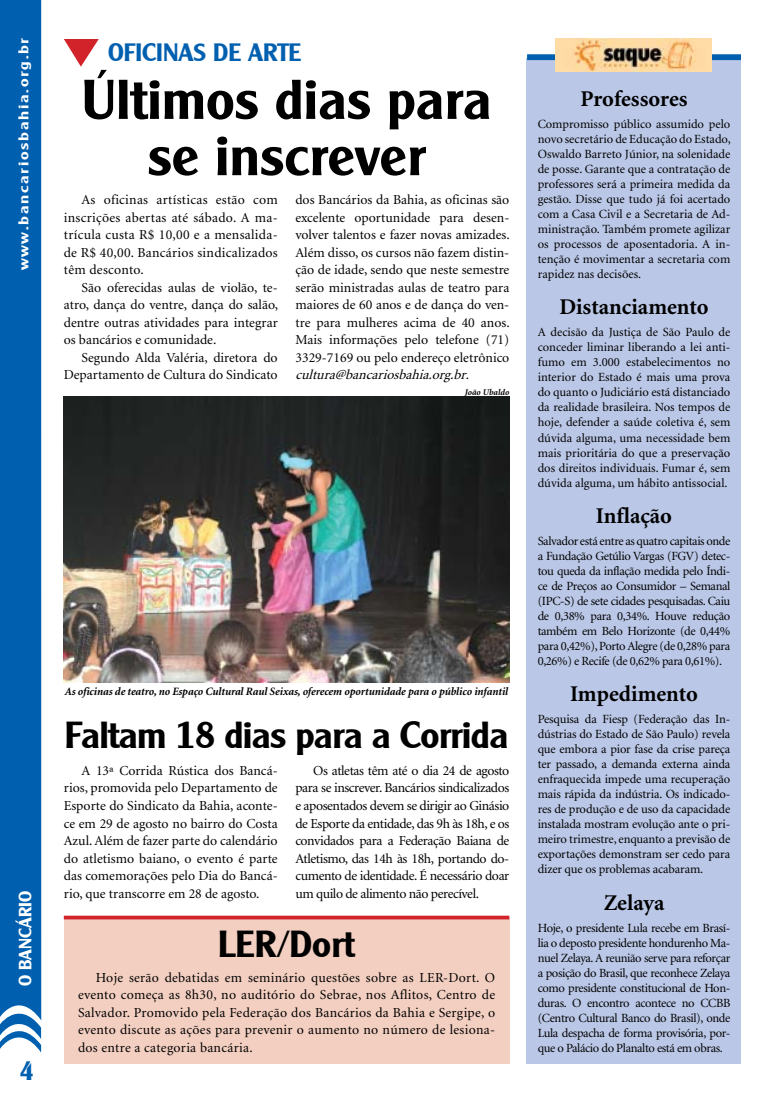
<style>
.page{position:relative;width:780px;height:1099px;background:#fff}
.page>*{position:absolute;margin:0;border:0;box-sizing:border-box;transform-origin:0 0}
.t1{font:700 56.25px/56.2px "Clearly Gothic";color:#000;text-align:center}
.t2{font:700 37.5px "Clearly Gothic";letter-spacing:-.02em;color:#000}
.t3{font:700 26.5px "Clearly Gothic";color:#0060af}
.t4{font:700 25px "Clearly Gothic";color:#0060af}
.t5{font:700 22.5px "Minion";color:#000}
.t6{font:700 17.75px "Clearly Gothic";color:#fff}
.t7{font:700 14.12px "Clearly Gothic";letter-spacing:.1em;color:#fff;scale:1.2 1}
.t8{font:13.75px/17.5px "Minion";color:#000;text-align:justify}
.t9{font:12.5px/15px "Minion";letter-spacing:-.01em;color:#000;text-align:justify}
.t10{font:italic 700 11.25px "Minion";letter-spacing:-.01em;color:#000}
.t11{font:italic 700 8.75px "Minion";color:#000}
.s1{font-style:italic}
</style>
<div class="page">
<div style="left:0;top:0;width:41px;height:996px;background:#0060af"></div>
<svg style="left:0;top:996px;width:41px;height:56px"></svg>
<div style="left:64px;top:917px;width:445px;height:146px;background:#f3cfc1"></div>
<svg style="left:64px;top:39px;width:35px;height:28px"></svg>
<div style="left:526px;top:58px;width:215px;height:1005px;background:#bac7e6"></div>
<hr style="left:527px;top:56px;width:214px;height:2px;background:#0060af">
<img style="left:555px;top:39px;width:156px;height:33px">
<svg style="left:64px;top:915px;width:445px;height:4px;background:#d9484e"></svg>
<img style="left:64px;top:397px;width:445px;height:285px">
<p class="t7" style="left:16px;top:270px;width:195px;rotate:-90deg">www.bancariosbahia.org.br</p>
<h3 class="t4" style="left:108px;top:39px;width:195px">OFICINAS DE ARTE</h3>
<h1 class="t1" style="left:82px;top:72px;width:411px">Últimos dias para se inscrever</h1>
<p class="t8" style="left:64px;top:191px;width:215px;text-indent:18px">As oficinas artísticas estão com inscrições abertas até sábado. A ma&shy;trícula custa R$ 10,00 e a mensalida&shy;de R$ 40,00. Bancários sindicalizados têm desconto.</p>
<p class="t8" style="left:64px;top:279px;width:216px;text-indent:18px">São oferecidas aulas de violão, te&shy;atro, dança do ventre, dança do salão, dentre outras atividades para integrar os bancários e comunidade.</p>
<p class="t8" style="left:64px;top:349px;width:215px;text-align:right">Segundo Alda Valéria, diretora do<br>Departamento de Cultura do Sindicato</p>
<p class="t8" style="left:295px;top:191px;width:216px">dos Bancários da Bahia, as oficinas são excelente oportunidade para desen&shy;volver talentos e fazer novas amizades.<br>Além disso, os cursos não fazem distin&shy;ção de idade, sendo que neste semestre serão ministradas aulas de teatro para maiores de 60 anos e de dança do ven&shy;tre para mulheres acima de 40 anos.<br>Mais informações pelo telefone (71)<br>3329-7169 ou pelo endereço eletrônico <span class="s1">cultura@bancariosbahia.org.br</span>.</p>
<p class="t11" style="left:465px;top:387px;width:46px">João Ubaldo</p>
<h3 class="t6" style="left:16px;top:986px;width:96px;rotate:-90deg">O BANCÁRIO</h3>
<h3 class="t3" style="left:20px;top:1056px;width:16px">4</h3>
<p class="t10" style="left:65px;top:686px;width:445px">As oficinas de teatro, no Espaço Cultural Raul Seixas, oferecem oportunidade para o público infantil</p>
<h2 class="t2" style="left:65px;top:714px;width:445px">Faltam 18 dias para a Corrida</h2>
<p class="t8" style="left:295px;top:762px;width:215px;text-indent:18px">Os atletas têm até o dia 24 de agosto para se inscrever. Bancários sindicalizados e aposentados devem se dirigir ao Ginásio de Esporte da entidade, das 9h às 18h, e os convidados para a Federação Baiana de Atletismo, das 14h às 18h, portando do&shy;cumento de identidade. É necessário doar um quilo de alimento não perecível.</p>
<p class="t8" style="left:64px;top:762px;width:215px;text-indent:18px">A 13ª Corrida Rústica dos Bancá&shy;rios, promovida pelo Departamento de Esporte do Sindicato da Bahia, aconte&shy;ce em 29 de agosto no bairro do Costa Azul. Além de fazer parte do calendário do atletismo baiano, o evento é parte das comemorações pelo Dia do Bancá&shy;rio, que transcorre em 28 de agosto.</p>
<h2 class="t2" style="left:218px;top:923px;width:138px">LER/Dort</h2>
<p class="t8" style="left:78px;top:969px;width:418px;text-indent:18px">Hoje serão debatidas em seminário questões sobre as LER-Dort. O evento começa as 8h30, no auditório do Sebrae, nos Aflitos, Centro de Salvador. Promovido pela Federação dos Bancários da Bahia e Sergipe, o evento discute as ações para prevenir o aumento no número de lesiona&shy;dos entre a categoria bancária.</p>
<h3 class="t5" style="left:580px;top:87px;width:108px">Professores</h3>
<p class="t9" style="left:537px;top:117px;width:194px">Compromisso público assumido pelo novo secretário de Educação do Estado, Oswaldo Barreto Júnior, na solenidade de posse. Garante que a contratação de professores será a primeira medida da gestão. Disse que tudo já foi acertado com a Casa Civil e a Secretaria de Ad&shy;ministração. Também promete agilizar os processos de aposentadoria. A in&shy;tenção é movimentar a secretaria com rapidez nas decisões.</p>
<h3 class="t5" style="left:559px;top:296px;width:151px">Distanciamento</h3>
<p class="t9" style="left:537px;top:325px;width:194px">A decisão da Justiça de São Paulo de conceder liminar liberando a lei anti&shy;fumo em 3.000 estabelecimentos no interior do Estado é mais uma prova do quanto o Judiciário está distanciado da realidade brasileira. Nos tempos de hoje, defender a saúde coletiva é, sem dúvida alguma, uma necessidade bem mais prioritária do que a preservação dos direitos individuais. Fumar é, sem dúvida alguma, um hábito antissocial.</p>
<h3 class="t5" style="left:596px;top:504px;width:78px">Inflação</h3>
<p class="t9" style="left:537px;top:534px;width:194px">Salvador está entre as quatro capitais onde a Fundação Getúlio Vargas (FGV) detec&shy;tou queda da inflação medida pelo Índi&shy;ce de Preços ao Consumidor – Semanal (IPC-S) de sete cidades pesquisadas. Caiu de 0,38% para 0,34%. Houve redução também em Belo Horizonte (de 0,44% para 0,42%), Porto Alegre (de 0,28% para 0,26%) e Recife (de 0,62% para 0,61%).</p>
<h3 class="t5" style="left:570px;top:682px;width:129px">Impedimento</h3>
<p class="t9" style="left:537px;top:712px;width:194px">Pesquisa da Fiesp (Federação das In&shy;dústrias do Estado de São Paulo) revela que embora a pior fase da crise pareça ter passado, a demanda externa ainda enfraquecida impede uma recuperação mais rápida da indústria. Os indicado&shy;res de produção e de uso da capacidade instalada mostram evolução ante o pri&shy;meiro trimestre, enquanto a previsão de exportações demonstram ser cedo para dizer que os problemas acabaram.</p>
<h3 class="t5" style="left:603px;top:891px;width:62px">Zelaya</h3>
<p class="t9" style="left:537px;top:920px;width:194px">Hoje, o presidente Lula recebe em Brasí&shy;lia o deposto presidente hondurenho Ma&shy;nuel Zelaya. A reunião serve para reforçar a posição do Brasil, que reconhece Zelaya como presidente constitucional de Hon&shy;duras. O encontro acontece no CCBB (Centro Cultural Banco do Brasil), onde Lula despacha de forma provisória, por&shy;que o Palácio do Planalto está em obras.</p>
</div>
